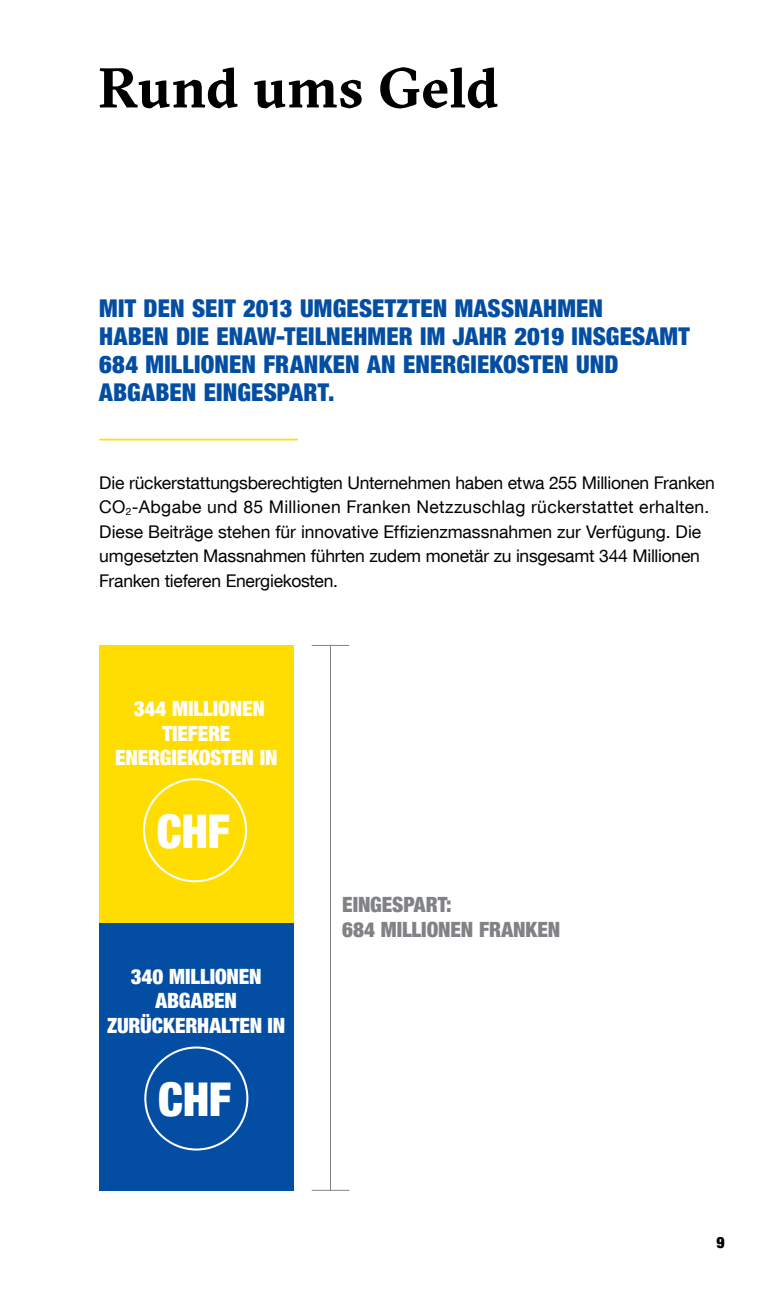
<style>
.page{position:relative;width:782px;height:1290px;background:#fff}
.page>*{position:absolute;margin:0;border:0;box-sizing:border-box;transform-origin:0 0}
.t1{font:700 56px "GT Sectra";letter-spacing:.005em;color:#000}
.t2{font:900 condensed 46.55px "Helvetica Neue LT Com";letter-spacing:-.01em;color:#fff}
.t3{font:900 condensed 24.5px/28px "Helvetica Neue LT Com";letter-spacing:.005em;color:#034ea2}
.t4{font:900 condensed 21px/24.5px "Helvetica Neue LT Com";letter-spacing:-.005em;color:#fff;text-align:center}
.t5{font:900 condensed 21px/24.5px "Helvetica Neue LT Com";letter-spacing:-.005em;color:#808285}
.t6{font:17.5px/24.5px "Helvetica Neue LT Com";letter-spacing:-.01em;color:#000}
.t7{font:900 condensed 15.75px "Helvetica Neue LT Com";color:#000}
</style>
<div class="page">
<hr style="left:99px;top:439px;width:199px;height:1px;background:#fd0">
<div style="left:99px;top:923px;width:194px;height:268px;background:#034ea2"></div>
<div style="left:99px;top:645px;width:194px;height:278px;background:#fd0"></div>
<div style="left:144px;top:1046px;width:104px;height:104px;border:2px solid #fff;border-radius:50%"></div>
<div style="left:143px;top:778px;width:104px;height:104px;border:2px solid #fff;border-radius:50%"></div>
<hr style="left:330px;top:645px;width:1px;height:545px;background:#808285">
<hr style="left:311px;top:645px;width:38px;height:1px;background:#808285">
<hr style="left:311px;top:1190px;width:38px;height:1px;background:#808285">
<h1 class="t1" style="left:98px;top:55px;width:402px">Rund ums Geld</h1>
<h3 class="t3" style="left:99px;top:294px;width:592px">MIT DEN SEIT 2013 UMGESETZTEN MASSNAHMEN<br>HABEN DIE ENAW-TEILNEHMER IM JAHR 2019 INSGESAMT 684 MILLIONEN FRANKEN AN ENERGIEKOSTEN UND ABGABEN EINGESPART.</h3>
<p class="t6" style="left:99px;top:470px;width:617px">Die rückerstattungsberechtigten Unternehmen haben etwa 255 Millionen Franken CO<sub>2</sub>-Abgabe und 85 Millionen Franken Netzzuschlag rückerstattet erhalten.<br>Diese Beiträge stehen für innovative Effizienzmassnahmen zur Verfügung. Die umgesetzten Massnahmen führten zudem monetär zu insgesamt 344 Millionen Franken tieferen Energiekosten.</p>
<p class="t4" style="left:115px;top:696px;width:164px">344 MILLIONEN<br>TIEFERE<br>ENERGIEKOSTEN IN</p>
<h2 class="t2" style="left:157px;top:803px;width:74px">CHF</h2>
<p class="t4" style="left:107px;top:964px;width:180px">340 MILLIONEN<br>ABGABEN<br>ZURÜCKERHALTEN IN</p>
<h2 class="t2" style="left:158px;top:1072px;width:74px">CHF</h2>
<p class="t5" style="left:342px;top:892px;width:219px">EINGESPART:<br>684 MILLIONEN FRANKEN</p>
<p class="t7" style="left:716px;top:1233px;width:10px">9</p>
</div>
